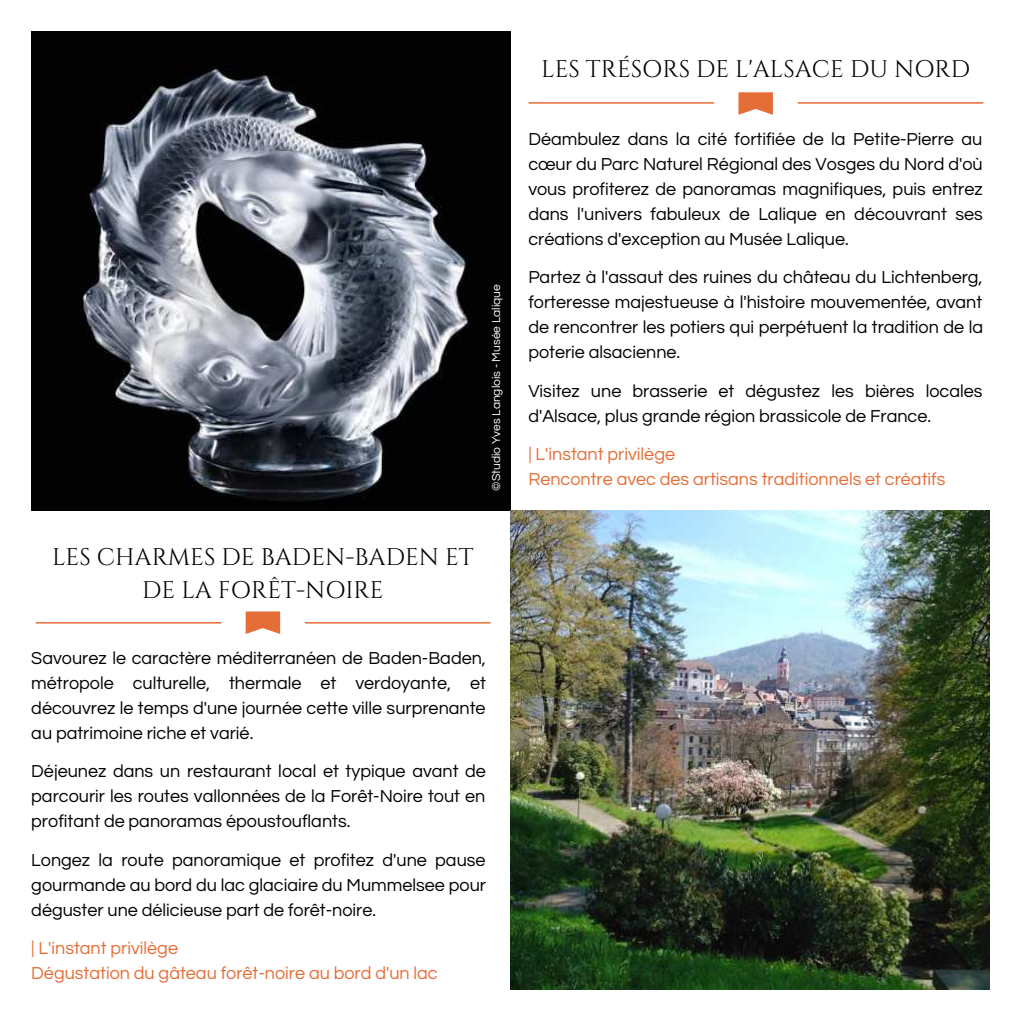
<style>
.page{position:relative;width:1020px;height:1020px;background:#fff}
.page>*{position:absolute;margin:0;border:0;box-sizing:border-box;transform-origin:0 0}
.t1{font:24px/33px "Cinzel";color:#000;text-align:center}
.t2{font:18px/25px "Questrial";color:#000;text-align:justify}
.t3{font:18px/25px "Questrial";color:#e56d37}
.t4{font:12px "Questrial";color:#fff}
</style>
<div class="page">
<img style="left:31px;top:31px;width:479px;height:479px">
<img style="left:510px;top:510px;width:479px;height:479px">
<hr style="left:529px;top:102px;width:185px;height:2px;background:#e56d37">
<hr style="left:798px;top:102px;width:185px;height:2px;background:#e56d37">
<hr style="left:36px;top:622px;width:185px;height:2px;background:#e56d37">
<hr style="left:305px;top:622px;width:185px;height:2px;background:#e56d37">
<svg style="left:738px;top:92px;width:35px;height:23px"></svg>
<svg style="left:246px;top:611px;width:34px;height:23px"></svg>
<p class="t4" style="left:490px;top:491px;width:208px;rotate:-90deg">©Studio Yves Langlois - Musée Lalique</p>
<h1 class="t1" style="left:52px;top:541px;width:423px">LES CHARMES DE BADEN-BADEN ET<br>DE LA FORÊT-NOIRE</h1>
<p class="t2" style="left:31px;top:646px;width:456px">Savourez le caractère méditerranéen de Baden-Baden, métropole culturelle, thermale et verdoyante, et découvrez le temps d'une journée cette ville surprenante au patrimoine riche et varié.</p>
<p class="t2" style="left:31px;top:759px;width:456px">Déjeunez dans un restaurant local et typique avant de parcourir les routes vallonnées de la Forêt-Noire tout en profitant de panoramas époustouflants.</p>
<p class="t2" style="left:31px;top:848px;width:456px">Longez la route panoramique et profitez d'une pause gourmande au bord du lac glaciaire du Mummelsee pour déguster une délicieuse part de forêt-noire.</p>
<p class="t3" style="left:31px;top:936px;width:408px">| L'instant privilège<br>Dégustation du gâteau forêt-noire au bord d'un lac</p>
<h1 class="t1" style="left:541px;top:52px;width:431px">LES TRÉSORS DE L'ALSACE DU NORD</h1>
<p class="t2" style="left:528px;top:127px;width:456px">Déambulez dans la cité fortifiée de la Petite-Pierre au cTur du Parc Naturel Régional des Vosges du Nord d'où vous profiterez de panoramas magnifiques, puis entrez dans l'univers fabuleux de Lalique en découvrant ses créations d'exception au Musée Lalique.</p>
<p class="t2" style="left:528px;top:265px;width:456px">Partez à l'assaut des ruines du château du Lichtenberg, forteresse majestueuse à l'histoire mouvementée, avant de rencontrer les potiers qui perpétuent la tradition de la poterie alsacienne.</p>
<p class="t2" style="left:528px;top:379px;width:456px">Visitez une brasserie et dégustez les bières locales d'Alsace, plus grande région brassicole de France.</p>
<p class="t3" style="left:528px;top:442px;width:419px">| L'instant privilège<br>Rencontre avec des artisans traditionnels et créatifs</p>
</div>
